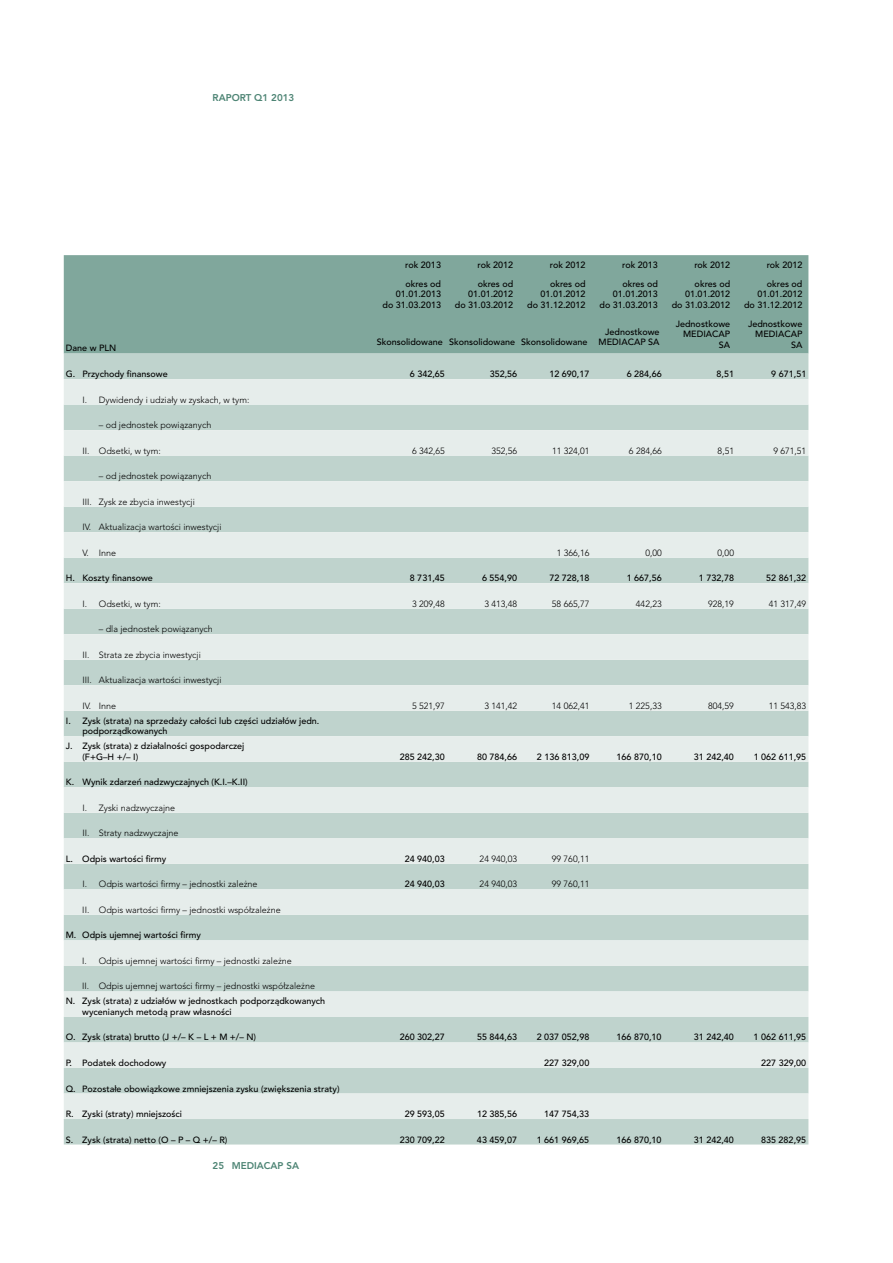
<style>
.page{position:relative;width:893px;height:1263px;background:#fff}
.page>*{position:absolute;margin:0;border:0;box-sizing:border-box;transform-origin:0 0}
.t1{font:800 9.75px "Avenir LT Pro";color:#4d8474}
.t2{font:500 9px/10.5px "Avenir LT Pro";color:#000;text-align:right}
.t3{font:300 9px "Avenir LT Pro";color:#000}
</style>
<div class="page">
<div style="left:64px;top:255px;width:744px;height:99px;background:#80a79c"></div>
<div style="left:64px;top:354px;width:744px;height:790px;background:#bfd3cd"></div>
<svg style="left:64px;top:379px;width:744px;height:740px;fill:#e6edeb"></svg>
<p class="t2" style="left:66px;top:343px;width:52px">Dane w PLN</p>
<p class="t1" style="left:213px;top:92px;width:83px">RAPORT Q1 2013</p>
<p class="t2" style="left:405px;top:260px;width:37px">rok 2013</p>
<p class="t2" style="left:478px;top:260px;width:37px">rok 2012</p>
<p class="t2" style="left:550px;top:260px;width:37px">rok 2012</p>
<p class="t2" style="left:622px;top:260px;width:37px">rok 2013</p>
<p class="t2" style="left:694px;top:260px;width:37px">rok 2012</p>
<p class="t2" style="left:767px;top:260px;width:37px">rok 2012</p>
<p class="t2" style="left:383px;top:279px;width:60px">okres od<br>01.01.2013<br>do 31.03.2013</p>
<p class="t2" style="left:455px;top:279px;width:60px">okres od<br>01.01.2012<br>do 31.03.2012</p>
<p class="t2" style="left:527px;top:279px;width:60px">okres od<br>01.01.2012<br>do 31.12.2012</p>
<p class="t2" style="left:599px;top:279px;width:60px">okres od<br>01.01.2013<br>do 31.03.2013</p>
<p class="t2" style="left:672px;top:279px;width:60px">okres od<br>01.01.2012<br>do 31.03.2012</p>
<p class="t2" style="left:744px;top:279px;width:60px">okres od<br>01.01.2012<br>do 31.12.2012</p>
<p class="t2" style="left:377px;top:337px;width:212px">Skonsolidowane Skonsolidowane Skonsolidowane</p>
<p class="t2" style="left:599px;top:326px;width:63px;text-align:left;text-indent:7px">Jednostkowe<br>MEDIACAP</p>
<p class="t2" style="left:683px;top:318px;width:49px;text-align:left;text-indent:-7px">Jednostkowe<br>MEDIACAP</p>
<p class="t2" style="left:719px;top:339px;width:13px">SA</p>
<p class="t2" style="left:755px;top:318px;width:49px;text-align:left;text-indent:-7px">Jednostkowe<br>MEDIACAP</p>
<p class="t2" style="left:791px;top:339px;width:13px">SA</p>
<p class="t2" style="left:648px;top:337px;width:13px">SA</p>
<p class="t2" style="left:66px;top:369px;width:103px">G. Przychody finansowe</p>
<p class="t2" style="left:410px;top:369px;width:37px">6 342,65</p>
<p class="t2" style="left:490px;top:369px;width:29px">352,56</p>
<p class="t2" style="left:549px;top:369px;width:42px">12 690,17</p>
<p class="t2" style="left:627px;top:369px;width:37px">6 284,66</p>
<p class="t2" style="left:716px;top:369px;width:19px">8,51</p>
<p class="t2" style="left:771px;top:369px;width:37px">9 671,51</p>
<p class="t3" style="left:82px;top:394px;width:169px">I. Dywidendy i udziały w zyskach, w tym:</p>
<p class="t3" style="left:99px;top:420px;width:114px">– od jednostek powiązanych</p>
<p class="t3" style="left:82px;top:445px;width:80px">II. Odsetki, w tym:</p>
<p class="t3" style="left:412px;top:445px;width:34px">6 342,65</p>
<p class="t3" style="left:491px;top:445px;width:27px">352,56</p>
<p class="t3" style="left:552px;top:445px;width:39px">11 324,01</p>
<p class="t3" style="left:629px;top:445px;width:34px">6 284,66</p>
<p class="t3" style="left:718px;top:445px;width:18px">8,51</p>
<p class="t3" style="left:773px;top:445px;width:34px">9 671,51</p>
<p class="t3" style="left:99px;top:471px;width:114px">– od jednostek powiązanych</p>
<p class="t3" style="left:82px;top:496px;width:114px">III. Zysk ze zbycia inwestycji</p>
<p class="t3" style="left:82px;top:522px;width:141px">IV. Aktualizacja wartości inwestycji</p>
<p class="t3" style="left:82px;top:547px;width:35px">V. Inne</p>
<p class="t3" style="left:557px;top:547px;width:34px">1 366,16</p>
<p class="t3" style="left:645px;top:547px;width:18px">0,00</p>
<p class="t3" style="left:718px;top:547px;width:18px">0,00</p>
<p class="t2" style="left:66px;top:573px;width:89px">H. Koszty finansowe</p>
<p class="t2" style="left:410px;top:573px;width:37px">8 731,45</p>
<p class="t2" style="left:482px;top:573px;width:37px">6 554,90</p>
<p class="t2" style="left:549px;top:573px;width:42px">72 728,18</p>
<p class="t2" style="left:627px;top:573px;width:37px">1 667,56</p>
<p class="t2" style="left:699px;top:573px;width:37px">1 732,78</p>
<p class="t2" style="left:766px;top:573px;width:42px">52 861,32</p>
<p class="t3" style="left:82px;top:598px;width:80px">I. Odsetki, w tym:</p>
<p class="t3" style="left:412px;top:598px;width:34px">3 209,48</p>
<p class="t3" style="left:484px;top:598px;width:34px">3 413,48</p>
<p class="t3" style="left:552px;top:598px;width:39px">58 665,77</p>
<p class="t3" style="left:636px;top:598px;width:27px">442,23</p>
<p class="t3" style="left:708px;top:598px;width:27px">928,19</p>
<p class="t3" style="left:769px;top:598px;width:39px">41 317,49</p>
<p class="t3" style="left:99px;top:624px;width:116px">– dla jednostek powiązanych</p>
<p class="t3" style="left:82px;top:649px;width:120px">II. Strata ze zbycia inwestycji</p>
<p class="t3" style="left:82px;top:675px;width:141px">III. Aktualizacja wartości inwestycji</p>
<p class="t3" style="left:82px;top:700px;width:35px">IV. Inne</p>
<p class="t3" style="left:412px;top:700px;width:34px">5 521,97</p>
<p class="t3" style="left:484px;top:700px;width:34px">3 141,42</p>
<p class="t3" style="left:552px;top:700px;width:39px">14 062,41</p>
<p class="t3" style="left:629px;top:700px;width:34px">1 225,33</p>
<p class="t3" style="left:708px;top:700px;width:27px">804,59</p>
<p class="t3" style="left:769px;top:700px;width:39px">11 543,83</p>
<p class="t2" style="left:82px;top:715px;width:239px;text-align:left;text-indent:-16px">I. Zysk (strata) na sprzedaży całości lub części udziałów jedn. podporządkowanych</p>
<p class="t2" style="left:82px;top:741px;width:164px;text-align:left;text-indent:-16px">J. Zysk (strata) z działalności gospodarczej (F+G–H +/– I)</p>
<p class="t2" style="left:400px;top:751px;width:47px">285 242,30</p>
<p class="t2" style="left:477px;top:751px;width:42px">80 784,66</p>
<p class="t2" style="left:537px;top:751px;width:54px">2 136 813,09</p>
<p class="t2" style="left:617px;top:751px;width:47px">166 870,10</p>
<p class="t2" style="left:694px;top:751px;width:42px">31 242,40</p>
<p class="t2" style="left:754px;top:751px;width:54px">1 062 611,95</p>
<p class="t2" style="left:66px;top:777px;width:183px">K. Wynik zdarzeń nadzwyczajnych (K.I.–K.II)</p>
<p class="t3" style="left:82px;top:802px;width:94px">I. Zyski nadzwyczajne</p>
<p class="t3" style="left:82px;top:828px;width:98px">II. Straty nadzwyczajne</p>
<p class="t2" style="left:66px;top:854px;width:102px">L. Odpis wartości firmy</p>
<p class="t2" style="left:405px;top:854px;width:42px">24 940,03</p>
<p class="t3" style="left:480px;top:853px;width:39px">24 940,03</p>
<p class="t3" style="left:552px;top:853px;width:39px">99 760,11</p>
<p class="t3" style="left:82px;top:879px;width:177px">I. Odpis wartości firmy – jednostki zależne</p>
<p class="t2" style="left:405px;top:879px;width:42px">24 940,03</p>
<p class="t3" style="left:480px;top:879px;width:39px">24 940,03</p>
<p class="t3" style="left:552px;top:879px;width:39px">99 760,11</p>
<p class="t3" style="left:82px;top:904px;width:200px">II. Odpis wartości firmy – jednostki współzależne</p>
<p class="t2" style="left:66px;top:930px;width:137px">M. Odpis ujemnej wartości firmy</p>
<p class="t3" style="left:82px;top:955px;width:211px">I. Odpis ujemnej wartości firmy – jednostki zależne</p>
<p class="t3" style="left:82px;top:981px;width:234px">II. Odpis ujemnej wartości firmy – jednostki współzależne</p>
<p class="t2" style="left:82px;top:996px;width:244px;text-align:left;text-indent:-16px">N. Zysk (strata) z udziałów w jednostkach podporządkowanych wycenianych metodą praw własności</p>
<p class="t2" style="left:66px;top:1032px;width:192px">O. Zysk (strata) brutto (J +/– K – L + M +/– N)</p>
<p class="t2" style="left:400px;top:1032px;width:47px">260 302,27</p>
<p class="t2" style="left:477px;top:1032px;width:42px">55 844,63</p>
<p class="t2" style="left:537px;top:1032px;width:54px">2 037 052,98</p>
<p class="t2" style="left:617px;top:1032px;width:47px">166 870,10</p>
<p class="t2" style="left:694px;top:1032px;width:42px">31 242,40</p>
<p class="t2" style="left:754px;top:1032px;width:54px">1 062 611,95</p>
<p class="t2" style="left:66px;top:1058px;width:102px">P. Podatek dochodowy</p>
<p class="t2" style="left:544px;top:1058px;width:47px">227 329,00</p>
<p class="t2" style="left:761px;top:1058px;width:47px">227 329,00</p>
<p class="t2" style="left:66px;top:1083px;width:275px">Q. Pozostałe obowiązkowe zmniejszenia zysku (zwiększenia straty)</p>
<p class="t2" style="left:66px;top:1109px;width:118px">R. Zyski (straty) mniejszości</p>
<p class="t2" style="left:405px;top:1109px;width:42px">29 593,05</p>
<p class="t2" style="left:477px;top:1109px;width:42px">12 385,56</p>
<p class="t2" style="left:544px;top:1109px;width:47px">147 754,33</p>
<p class="t2" style="left:66px;top:1134px;width:163px">S. Zysk (strata) netto (O – P – Q +/– R)</p>
<p class="t2" style="left:400px;top:1134px;width:47px">230 709,22</p>
<p class="t2" style="left:477px;top:1134px;width:42px">43 459,07</p>
<p class="t2" style="left:537px;top:1134px;width:54px">1 661 969,65</p>
<p class="t2" style="left:617px;top:1134px;width:47px">166 870,10</p>
<p class="t2" style="left:694px;top:1134px;width:42px">31 242,40</p>
<p class="t2" style="left:761px;top:1134px;width:47px">835 282,95</p>
<p class="t1" style="left:213px;top:1160px;width:88px">25 MEDIACAP SA</p>
</div>
